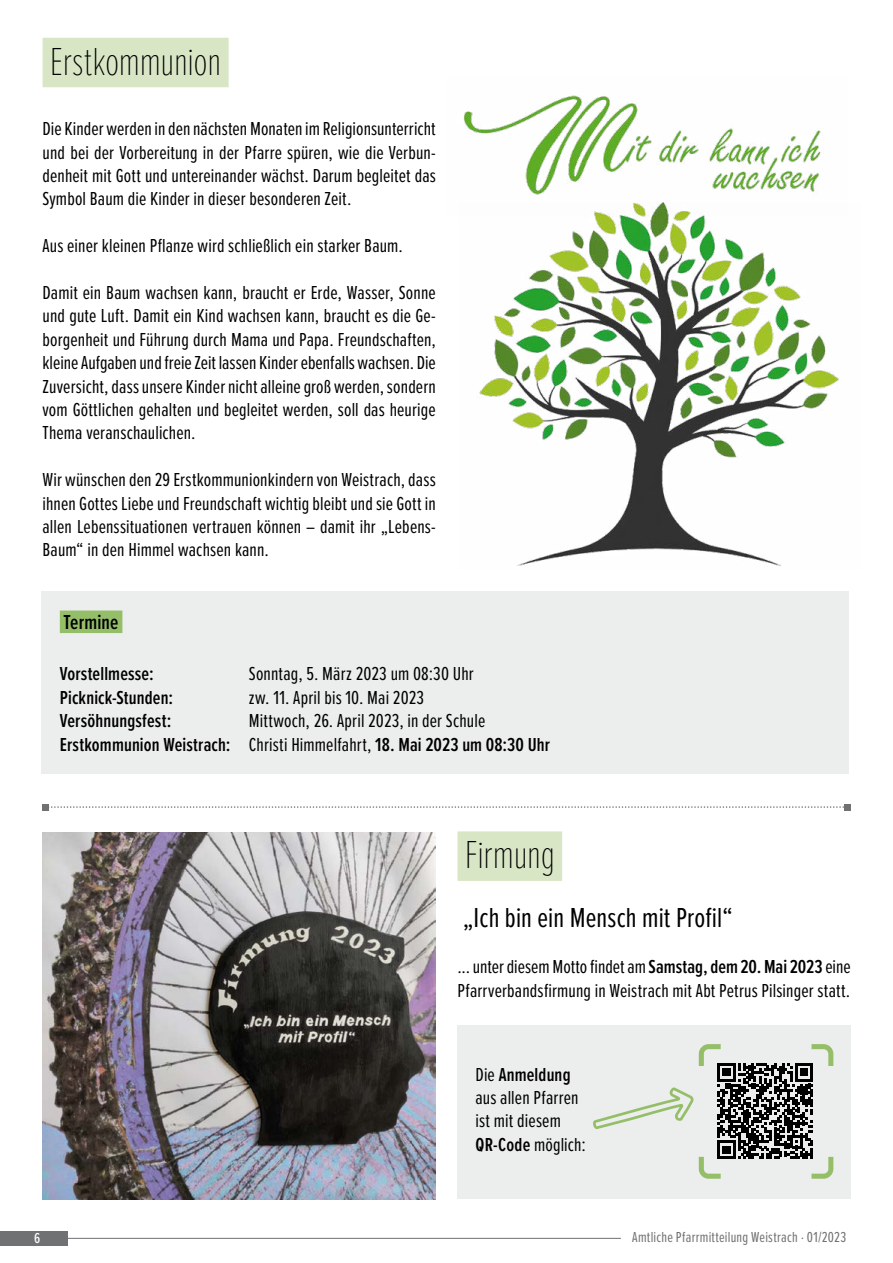
<style>
.page{position:relative;width:893px;height:1263px;background:#fff}
.page>*{position:absolute;margin:0;border:0;box-sizing:border-box;transform-origin:0 0}
.t1{font:100 40.5px "Proxima Nova Ex Cn";letter-spacing:-.01em;color:#000}
.t2{font:28.5px "Proxima Nova Ex Cn";letter-spacing:.005em;color:#000}
.t3{font:600 21px "Proxima Nova Ex Cn";letter-spacing:.01em;color:#000}
.t4{font:19.5px/23.4px "Proxima Nova Ex Cn";letter-spacing:.005em;color:#000;text-align:justify}
.t5{font:600 19.5px "Proxima Nova Ex Cn";letter-spacing:.01em;color:#000}
.t6{font:15px "Proxima Nova Ex Cn";letter-spacing:.015em;color:#707172}
.t7{font:500 15px "Proxima Nova Ex Cn";color:#fff}
.s1{font-weight:600}
</style>
<div class="page">
<div style="left:457px;top:1025px;width:394px;height:174px;background:#eceded"></div>
<svg style="left:593px;top:1044px;width:240px;height:135px"></svg>
<div style="left:41px;top:591px;width:808px;height:183px;background:#eceded"></div>
<svg style="left:43px;top:804px;width:807px;height:6px"></svg>
<div style="left:43px;top:38px;width:186px;height:49px;background:#d8e6c6"></div>
<div style="left:457px;top:831px;width:105px;height:50px;background:#d8e6c6"></div>
<img style="left:479px;top:217px;width:361px;height:349px">
<img style="left:464px;top:95px;width:357px;height:122px">
<div style="left:60px;top:610px;width:62px;height:23px;background:#94be68"></div>
<img style="left:43px;top:832px;width:393px;height:367px">
<hr style="left:0;top:1238px;width:621px;height:1px;background:#707172">
<div style="left:0;top:1231px;width:68px;height:15px;background:#707172"></div>
<h1 class="t1" style="left:50px;top:32px;width:173px">Erstkommunion</h1>
<p class="t4" style="left:43px;top:116px;width:395px">Die Kinder werden in den nächsten Monaten im Religionsunterricht und bei der Vorbereitung in der Pfarre spüren, wie die Verbun&shy;denheit mit Gott und untereinander wächst. Darum begleitet das Symbol Baum die Kinder in dieser besonderen Zeit.</p>
<p class="t4" style="left:43px;top:233px;width:362px">Aus einer kleinen Pflanze wird schließlich ein starker Baum.</p>
<p class="t4" style="left:43px;top:280px;width:395px">Damit ein Baum wachsen kann, braucht er Erde, Wasser, Sonne und gute Luft. Damit ein Kind wachsen kann, braucht es die Ge&shy;borgenheit und Führung durch Mama und Papa. Freundschaften, kleine Aufgaben und freie Zeit lassen Kinder ebenfalls wachsen. Die Zuversicht, dass unsere Kinder nicht alleine groß werden, sondern vom Göttlichen gehalten und begleitet werden, soll das heurige Thema veranschaulichen.</p>
<p class="t4" style="left:43px;top:467px;width:395px">Wir wünschen den 29 Erstkommunionkindern von Weistrach, dass ihnen Gottes Liebe und Freundschaft wichtig bleibt und sie Gott in allen Lebenssituationen vertrauen können – damit ihr „Lebens-Baum“ in den Himmel wachsen kann.</p>
<p class="t3" style="left:64px;top:607px;width:56px">Termine</p>
<p class="t5" style="left:60px;top:660px;width:95px">Vorstellmesse:</p>
<p class="t4" style="left:249px;top:661px;width:226px">Sonntag, 5. März 2023 um 08:30 Uhr</p>
<p class="t5" style="left:60px;top:683px;width:115px">Picknick-Stunden:</p>
<p class="t4" style="left:249px;top:685px;width:177px">zw. 11. April bis 10. Mai 2023</p>
<p class="t5" style="left:60px;top:706px;width:113px">Versöhnungsfest:</p>
<p class="t4" style="left:60px;top:708px;width:492px;text-indent:189px">Mittwoch, 26. April 2023, in der Schule<br><span class="s1">Erstkommunion Weistrach:</span> Christi Himmelfahrt, <span class="s1">18. Mai 2023 um 08:30 Uhr</span></p>
<h1 class="t1" style="left:465px;top:825px;width:92px">Firmung</h1>
<h2 class="t2" style="left:463px;top:896px;width:272px">„Ich bin ein Mensch mit Profil“</h2>
<p class="t4" style="left:457px;top:954px;width:395px">... unter diesem Motto findet am <span class="s1">Samstag, dem 20. Mai 2023</span> eine<br>Pfarrverbandsfirmung in Weistrach mit Abt Petrus Pilsinger statt.</p>
<p class="t4" style="left:476px;top:1062px;width:112px;text-align:left">Die <span class="s1">Anmeldung </span>aus allen Pfarren ist mit diesem<br><span class="s1">QR-Code</span> möglich:</p>
<p class="t7" style="left:34px;top:1227px;width:8px">6</p>
<p class="t6" style="left:632px;top:1226px;width:216px">Amtliche Pfarrmitteilung Weistrach ⋅ 01/2023</p>
</div>
